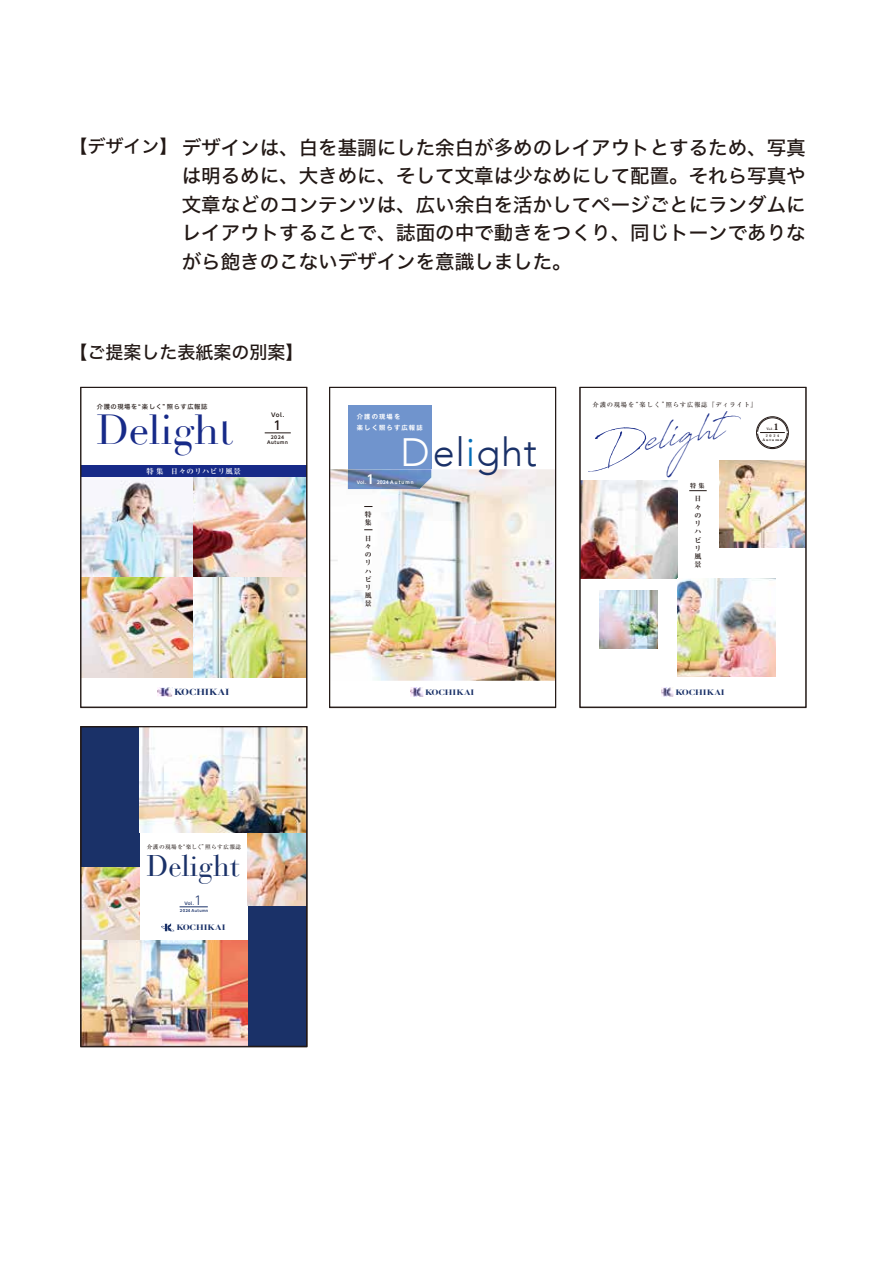
<style>
.page{position:relative;width:893px;height:1263px;background:#fff}
.page>*{position:absolute;margin:0;border:0;box-sizing:border-box;transform-origin:0 0}
.t1{font:41.1px "Didot";color:#172a88}
.t2{font:40.2px "Antro Vectra";color:#172a88}
.t3{font:300 39.6px "Avenir";letter-spacing:.02em;color:#1a3168}
.t4{font:29.85px "Bauer Bodoni Pro 1 W04";color:#1a3168}
.t5{font:19.5px/28.5px "Hiragino Sans W5";color:#221815;text-align:justify}
.t6{font:18px "Hiragino Sans W5";color:#221815}
.t7{font:300 12.15px "UD Shin Go Pro";color:#1a3168}
.t8{font:700 12.15px "UD Shin Go Pro De";color:#fff}
.t9{font:500 12.15px "UD Shin Go Pro";color:#221815}
.t10{font:600 9.9px "Baskerville";color:#221815}
.t11{font:700 8.85px "Bauer Bodoni Std";color:#1a3168;scale:1.25 1}
.t12{font:8.1px "Hira Kaku Std W4";color:#221815}
.t13{font:700 7.8px "Bauer Bodoni Std";color:#1a3168;scale:1.25 1}
.t14{font:700 7.35px "Ryumin Pro";letter-spacing:.06em;color:#fff}
.t15{font:700 expanded 7.05px/8.2px "Ryumin Pro";color:#221815}
.t16{font:700 expanded 6.9px/8.1px "Ryumin Pro";color:#221815}
.t17{font:500 6.3px "Ryumin Pro";letter-spacing:.12em;color:#221815}
.t18{font:6.3px "Hira Kaku Std W5";letter-spacing:.08em;color:#221815}
.t19{font:700 6.3px/10.2px "Gothic MB101 Pro De";letter-spacing:.18em;color:#fff}
.t20{font:700 expanded 6.15px "Ryumin Pro";color:#221815}
.t21{font:500 5.7px "Ryumin Pro";letter-spacing:.08em;color:#221815}
.t22{font:700 5.7px "UD Shin Go Pro De";color:#221815}
.t23{font:700 4.5px "UD Shin Go Pro De";letter-spacing:.24em;color:#fff}
.t24{font:700 4.5px/4.9px "UD Shin Go Pro De";letter-spacing:.12em;color:#221815;text-align:center}
.t25{font:700 4.2px "UD Shin Go Pro De";color:#1a3168}
.t26{font:700 4.2px "UD Shin Go Pro De";color:#fff}
.t27{font:600 4.05px "Baskerville";letter-spacing:.24em;color:#221815}
.t28{font:700 3.75px "UD Shin Go Pro De";letter-spacing:.1em;color:#1a3168}
.t29{font:600 3.45px "Baskerville";color:#221815}
.s1{font-size:18px}
.s2{font-family:"Hira Kaku Std W6";font-size:10.8px}
.s3{color:#fff}
.s4{color:#036eb8}
</style>
<div class="page">
<div style="left:81px;top:727px;width:226px;height:319px;background:#1a3168"></div>
<div style="left:140px;top:833px;width:107px;height:107px;background:#fff"></div>
<img style="left:83px;top:867px;width:57px;height:73px">
<img style="left:248px;top:833px;width:57px;height:73px">
<img style="left:140px;top:729px;width:165px;height:104px">
<img style="left:83px;top:940px;width:164px;height:104px">
<svg style="left:180px;top:906px;width:28px;height:1px"></svg>
<svg style="left:162px;top:923px;width:12px;height:9px"></svg>
<img style="left:582px;top:481px;width:96px;height:98px">
<img style="left:678px;top:578px;width:97px;height:98px">
<img style="left:600px;top:591px;width:58px;height:58px">
<img style="left:719px;top:461px;width:85px;height:87px">
<svg style="left:661px;top:688px;width:13px;height:8px"></svg>
<svg style="left:689px;top:490px;width:18px;height:1px"></svg>
<div style="left:756px;top:417px;width:32px;height:32px;border:1px solid #221815;border-radius:50%"></div>
<svg style="left:757px;top:418px;width:30px;height:30px"></svg>
<img style="left:332px;top:469px;width:222px;height:212px">
<svg style="left:411px;top:688px;width:12px;height:8px"></svg>
<div style="left:348px;top:406px;width:83px;height:63px;background:#7094cd"></div>
<img style="left:348px;top:469px;width:83px;height:20px">
<div style="left:329px;top:387px;width:227px;height:321px;border:1px solid #221815"></div>
<div style="left:580px;top:387px;width:226px;height:321px;border:1px solid #221815"></div>
<div style="left:81px;top:465px;width:226px;height:12px;background:#172a88"></div>
<img style="left:83px;top:478px;width:222px;height:200px">
<svg style="left:265px;top:433px;width:26px;height:1px"></svg>
<img style="left:158px;top:687px;width:14px;height:10px">
<div style="left:81px;top:726px;width:226px;height:321px;border:1px solid #221815"></div>
<div style="left:81px;top:387px;width:226px;height:321px;border:1px solid #221815"></div>
<svg style="left:579px;top:424px;width:3px;height:50px"></svg>
<p class="t5" style="left:182px;top:132px;width:626px;text-indent:-112px"><span class="s1">【デザイン】</span>デザインは、白を基調にした余白が多めのレイアウトとするため、写真は明るめに、大きめに、そして文章は少なめにして配置。それら写真や文章などのコンテンツは、広い余白を活かしてページごとにランダムにレイアウトすることで、誌面の中で動きをつくり、同じトーンでありながら飽きのこないデザインを意識しました。</p>
<p class="t12" style="left:50px;top:338px;width:80px"><span class="s2">B 案</span>（ゴシック体）</p>
<p class="t6" style="left:70px;top:336px;width:236px">【ご提案した表紙案の別案】</p>
<p class="t18" style="left:97px;top:402px;width:112px">介護の現場を“楽しく” 照らす広報誌</p>
<h1 class="t1" style="left:96px;top:406px;width:138px">Delight</h1>
<p class="t14" style="left:146px;top:465px;width:96px">特 集 日々のリハビリ風景</p>
<p class="t22" style="left:271px;top:410px;width:15px">Vol.</p>
<p class="t9" style="left:274px;top:415px;width:9px">1</p>
<p class="t24" style="left:267px;top:435px;width:22px">2024<br>Autumn</p>
<p class="t11" style="left:174px;top:687px;width:46px">KOCHIKAI</p>
<p class="t21" style="left:147px;top:842px;width:96px">介護の現場を“楽しく”照らす広報誌</p>
<h3 class="t4" style="left:147px;top:848px;width:94px">Delight</h3>
<p class="t25" style="left:184px;top:900px;width:11px">Vol.</p>
<p class="t7" style="left:194px;top:890px;width:10px">1</p>
<p class="t28" style="left:180px;top:907px;width:30px">2024 Autumn</p>
<p class="t13" style="left:176px;top:923px;width:41px">KOCHIKAI</p>
<p class="t19" style="left:357px;top:411px;width:67px">介護の現場を<br>楽しく照らす広報誌</p>
<h3 class="t3" style="left:400px;top:428px;width:138px"><span class="s3">D</span>el<span class="s4">i</span>ght</h3>
<p class="t16" style="left:365px;top:510px;width:8px">特集</p>
<p class="t16" style="left:365px;top:534px;width:8px">日々のリハビリ風景</p>
<p class="t26" style="left:357px;top:479px;width:11px">Vol.</p>
<p class="t8" style="left:366px;top:469px;width:10px">1</p>
<p class="t23" style="left:377px;top:478px;width:38px">2024 Autumn</p>
<p class="t13" style="left:425px;top:687px;width:41px">KOCHIKAI</p>
<p class="t17" style="left:593px;top:400px;width:166px">介護の現場を“楽しく”照らす広報誌『ディライト』</p>
<h2 class="t2" style="left:639px;top:412px;width:82px;rotate:-10deg">elight</h2>
<p class="t20" style="left:690px;top:480px;width:16px">特集</p>
<p class="t15" style="left:694px;top:494px;width:8px">日々のリハビリ風景</p>
<p class="t29" style="left:766px;top:426px;width:9px">Vol.</p>
<p class="t10" style="left:774px;top:420px;width:6px">1</p>
<p class="t27" style="left:766px;top:433px;width:15px">2024</p>
<p class="t27" style="left:762px;top:436px;width:22px">Autumn</p>
<p class="t13" style="left:676px;top:687px;width:41px">KOCHIKAI</p>
</div>
